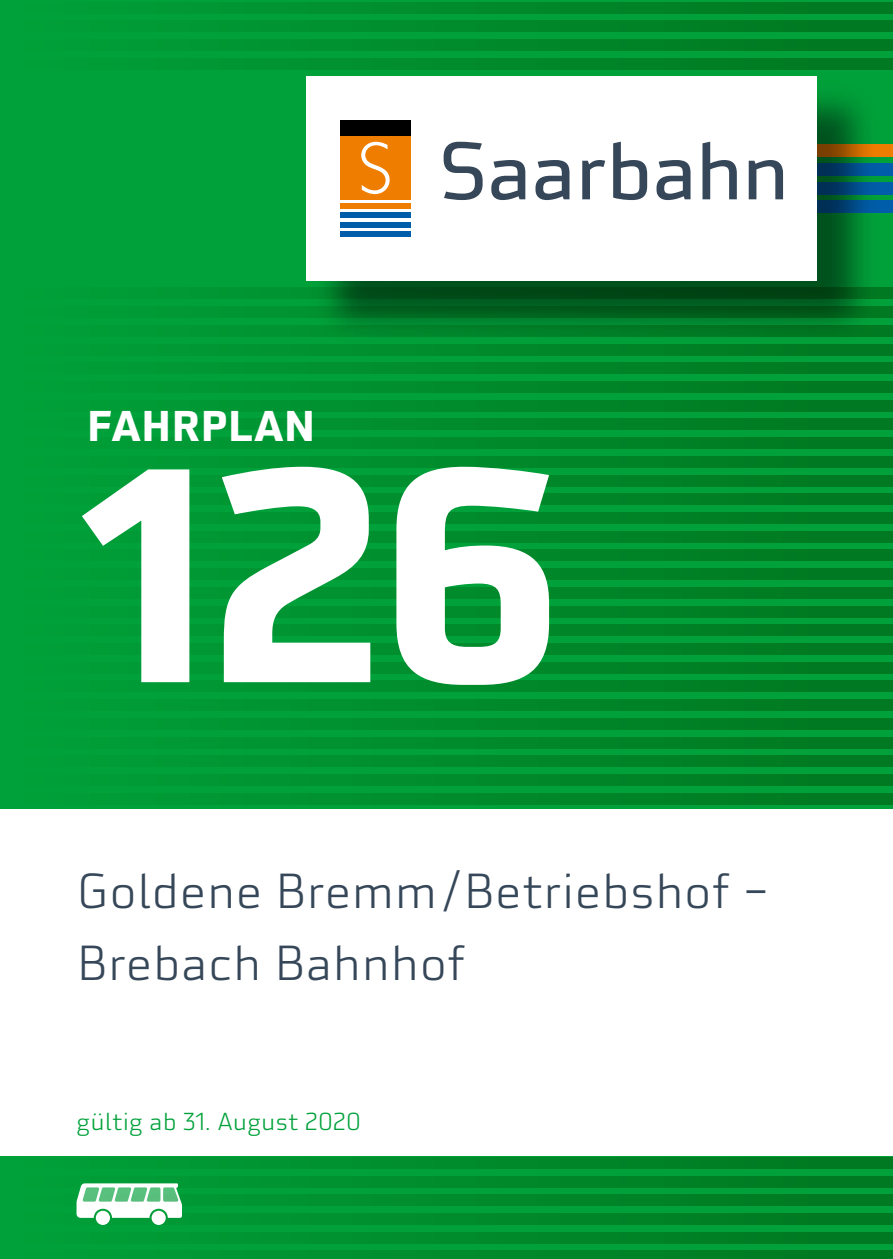
<style>
.page{position:relative;width:893px;height:1259px;background:#fff}
.page>*{position:absolute;margin:0;border:0;box-sizing:border-box;transform-origin:0 0}
.t1{font:700 297px "Utility Pro";color:#fff}
.t2{font:300 48px/72px "Utility Pro";color:#354758}
.t3{font:700 42px "Utility Pro";color:#fff}
.t4{font:300 24px "Utility Pro";color:#00a13a}
</style>
<div class="page">
<div style="left:0;top:0;width:893px;height:808px;background:#00a13a"></div>
<div style="left:0;top:1157px;width:893px;height:102px;background:#00a13a"></div>
<svg style="left:227px;top:58px;width:666px;height:12px;fill:#008629"></svg>
<div style="left:0;top:287px;width:893px;height:12px;background:#009a35"></div>
<div style="left:0;top:306px;width:893px;height:12px;background:#009a35"></div>
<div style="left:0;top:325px;width:893px;height:12px;background:#009a35"></div>
<div style="left:0;top:344px;width:893px;height:11px;background:#009a35"></div>
<svg style="left:227px;top:362px;width:666px;height:12px;fill:#008629"></svg>
<svg style="left:227px;top:381px;width:666px;height:12px;fill:#008629"></svg>
<svg style="left:227px;top:400px;width:666px;height:12px;fill:#008629"></svg>
<svg style="left:227px;top:418px;width:666px;height:12px;fill:#008629"></svg>
<svg style="left:227px;top:437px;width:666px;height:12px;fill:#008629"></svg>
<svg style="left:227px;top:456px;width:666px;height:12px;fill:#008629"></svg>
<svg style="left:227px;top:475px;width:666px;height:11px;fill:#008629"></svg>
<svg style="left:227px;top:493px;width:666px;height:12px;fill:#008629"></svg>
<svg style="left:227px;top:512px;width:666px;height:12px;fill:#008629"></svg>
<svg style="left:227px;top:531px;width:666px;height:12px;fill:#008629"></svg>
<svg style="left:227px;top:549px;width:666px;height:12px;fill:#008629"></svg>
<svg style="left:227px;top:568px;width:666px;height:12px;fill:#008629"></svg>
<svg style="left:227px;top:587px;width:666px;height:12px;fill:#008629"></svg>
<svg style="left:227px;top:606px;width:666px;height:11px;fill:#008629"></svg>
<svg style="left:227px;top:624px;width:666px;height:12px;fill:#008629"></svg>
<svg style="left:227px;top:643px;width:666px;height:12px;fill:#008629"></svg>
<svg style="left:227px;top:662px;width:666px;height:12px;fill:#008629"></svg>
<svg style="left:227px;top:680px;width:666px;height:12px;fill:#008629"></svg>
<svg style="left:227px;top:1157px;width:666px;height:11px;fill:#008629"></svg>
<svg style="left:227px;top:699px;width:666px;height:12px;fill:#008629"></svg>
<svg style="left:227px;top:1176px;width:666px;height:11px;fill:#008629"></svg>
<svg style="left:227px;top:718px;width:666px;height:12px;fill:#008629"></svg>
<svg style="left:76px;top:1194px;width:817px;height:12px;fill:#00882a"></svg>
<svg style="left:227px;top:737px;width:666px;height:11px;fill:#008629"></svg>
<svg style="left:76px;top:1213px;width:817px;height:12px;fill:#00892b"></svg>
<svg style="left:227px;top:755px;width:666px;height:12px;fill:#008629"></svg>
<svg style="left:227px;top:1232px;width:666px;height:11px;fill:#008629"></svg>
<svg style="left:227px;top:774px;width:666px;height:12px;fill:#008629"></svg>
<svg style="left:227px;top:1250px;width:666px;height:9px;fill:#008629"></svg>
<svg style="left:227px;top:793px;width:666px;height:11px;fill:#008629"></svg>
<svg style="left:227px;top:39px;width:666px;height:12px;fill:#008629"></svg>
<svg style="left:227px;top:20px;width:666px;height:12px;fill:#008629"></svg>
<svg style="left:227px;top:2px;width:666px;height:12px;fill:#008629"></svg>
<svg style="left:77px;top:1183px;width:105px;height:34px"></svg>
<div style="left:96px;top:1210px;width:14px;height:15px;background:#fff;border-radius:50%"></div>
<div style="left:152px;top:1210px;width:14px;height:15px;background:#fff;border-radius:50%"></div>
<div style="left:783px;top:201px;width:110px;height:12px;background:#005da9"></div>
<div style="left:783px;top:182px;width:110px;height:12px;background:#005da9"></div>
<div style="left:783px;top:163px;width:110px;height:12px;background:#005da9"></div>
<div style="left:783px;top:145px;width:110px;height:12px;background:#ef7d00"></div>
<img style="left:317px;top:95px;width:574px;height:260px">
<div style="left:306px;top:77px;width:511px;height:204px;background:#fff"></div>
<div style="left:340px;top:222px;width:71px;height:6px;background:#005da9"></div>
<div style="left:340px;top:212px;width:71px;height:6px;background:#005da9"></div>
<div style="left:340px;top:203px;width:71px;height:6px;background:#ef7d00"></div>
<div style="left:340px;top:136px;width:71px;height:64px;background:#ef7d00"></div>
<div style="left:340px;top:121px;width:71px;height:15px;background:#000"></div>
<svg style="left:444px;top:142px;width:39px;height:58px"></svg>
<svg style="left:491px;top:160px;width:34px;height:40px"></svg>
<svg style="left:535px;top:160px;width:34px;height:40px"></svg>
<svg style="left:582px;top:160px;width:23px;height:39px"></svg>
<svg style="left:613px;top:142px;width:34px;height:58px"></svg>
<svg style="left:656px;top:160px;width:34px;height:40px"></svg>
<svg style="left:702px;top:142px;width:35px;height:57px"></svg>
<svg style="left:749px;top:160px;width:34px;height:39px"></svg>
<svg style="left:361px;top:142px;width:29px;height:52px"></svg>
<div style="left:340px;top:231px;width:71px;height:6px;background:#005da9"></div>
<p class="t3" style="left:87px;top:398px;width:230px">FAHRPLAN</p>
<h1 class="t1" style="left:77px;top:384px;width:492px">126</h1>
<p class="t2" style="left:77px;top:855px;width:694px">Goldene Bremm/Betriebshof –<br>Brebach Bahnhof</p>
<p class="t4" style="left:77px;top:1107px;width:286px">gültig ab 31. August 2020</p>
</div>
